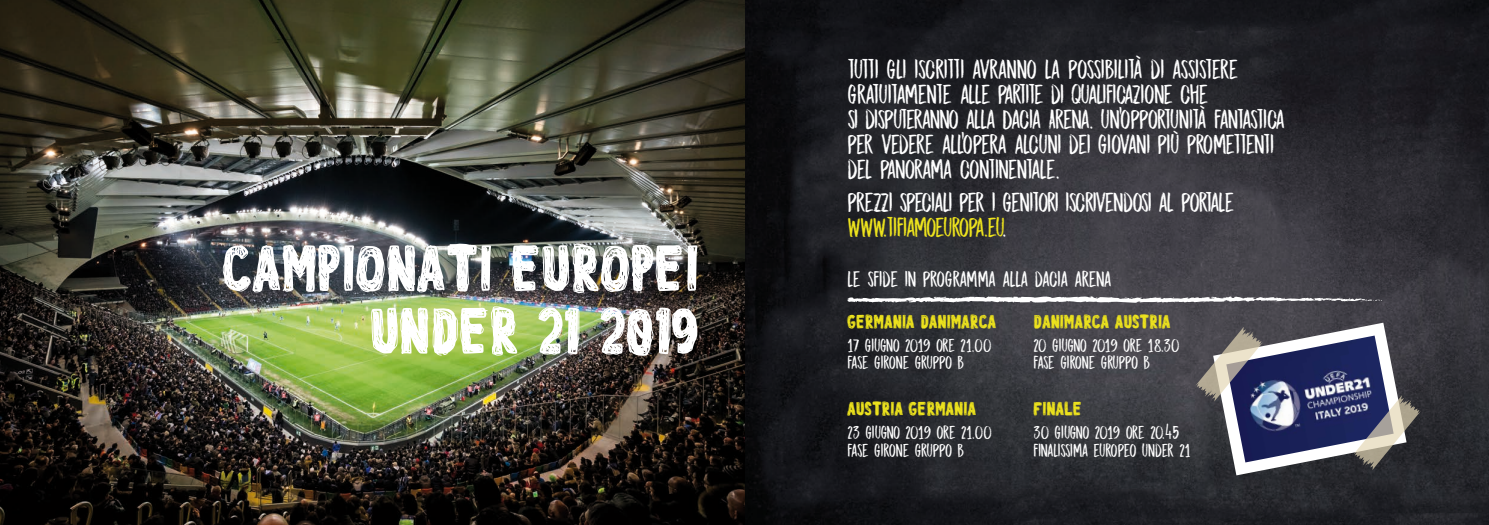
<style>
.page{position:relative;width:1489px;height:525px;background:#fff}
.page>*{position:absolute;margin:0;border:0;box-sizing:border-box;transform-origin:0 0}
.t1{font:62.5px/62.5px "License Pl 8";color:#fff;text-align:right}
.t2{font:27.5px/25px "DK Midnight Chalker";letter-spacing:-.045em;color:#fff}
.t3{font:22.5px "DK Midnight Chalker";letter-spacing:-.03em;color:#fff}
.t4{font:18.75px/17.5px "DK Midnight Chalker";letter-spacing:-.03em;color:#fff}
.t5{font:18.38px "License Pl 8";color:#ede31d}
.s1{color:#ede31d}
.s2{font-family:"DK Lemon Yellow Sun"}
</style>
<div class="page">
<img style="left:744px;top:0;width:744px;height:524px">
<img style="left:0;top:0;width:744px;height:524px">
<svg style="left:1195px;top:322px;width:225px;height:153px"></svg>
<svg style="left:846px;top:296px;width:536px;height:7px"></svg>
<h1 class="t1" style="left:223px;top:239px;width:478px">CAMPIONATI EUROPEI<br>UNDER 21 2019</h1>
<p class="t2" style="left:847px;top:57px;width:439px">TUTTI GLI ISCRITTI AVRANNO LA POSSIBILITÀ DI ASSISTERE GRATUITAMENTE ALLE PARTITE DI QUALIFICAZIONE CHE<br>SI DISPUTERANNO ALLA DACIA ARENA. UN’OPPORTUNITÀ FANTASTICA PER VEDERE ALL’OPERA ALCUNI DEI GIOVANI PIÙ PROMETTENTI DEL PANORAMA CONTINENTALE.</p>
<p class="t2" style="left:847px;top:190px;width:388px">PREZZI SPECIALI PER I GENITORI ISCRIVENDOSI AL PORTALE<br><span class="s1">WWW.TIFIAMOEUROPA.EU</span>.</p>
<p class="t3" style="left:847px;top:266px;width:266px">LE SFIDE IN PROGRAMMA ALLA DACIA ARENA</p>
<p class="t5" style="left:847px;top:313px;width:150px">GERMANIA DANIMARCA</p>
<p class="t4" style="left:847px;top:336px;width:146px">17 GIUGNO 2019 ORE 21.00<br>FASE GIRONE GRUPPO B</p>
<p class="t5" style="left:1033px;top:313px;width:139px">DANIMARCA AUSTRIA</p>
<p class="t4" style="left:1033px;top:336px;width:148px">20 GIUGNO 2019 ORE 18.30<br>FASE GIRONE GRUPPO B</p>
<p class="t5" style="left:847px;top:400px;width:130px">AUSTRIA GERMANIA</p>
<p class="t4" style="left:847px;top:424px;width:146px">23 GIUGNO 2019 ORE 21.00<br>FASE GIRONE GRUPPO B</p>
<p class="t5" style="left:1033px;top:400px;width:50px">FINALE</p>
<p class="t4" style="left:1033px;top:424px;width:159px">30 GIUGNO 2019 ORE 20.<span class="s2">4</span>5<br>FINALISSIMA EUROPEO UNDER 21</p>
</div>
